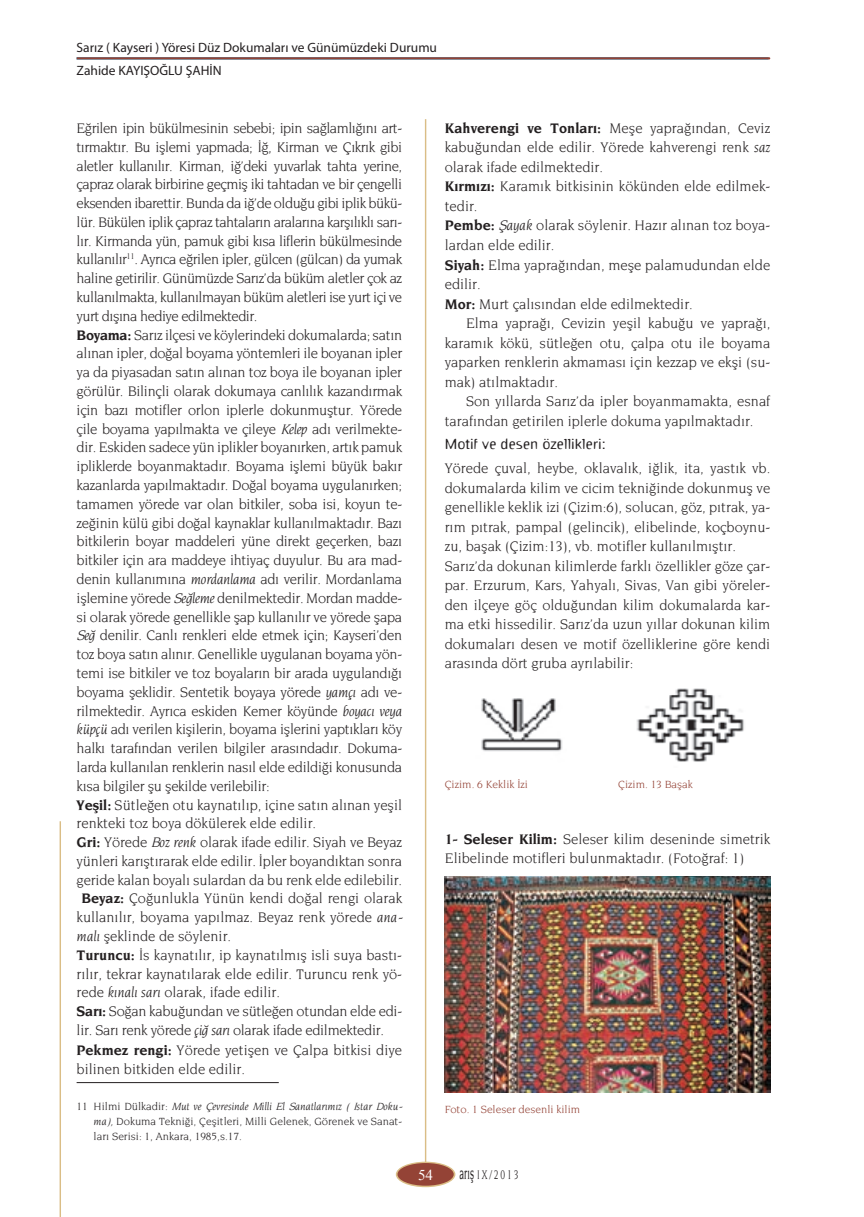
<style>
.page{position:relative;width:864px;height:1217px;background:#fff}
.page>*{position:absolute;margin:0;border:0;box-sizing:border-box;transform-origin:0 0}
.t1{font:15px/19.5px "Novarese";letter-spacing:-.02em;color:#231f20;text-align:justify}
.t2{font:15px/19.5px "Novarese";color:#231f20}
.t3{font:15px "Times New Roman";color:#fff}
.t4{font:13.5px "Myriad Pro";color:#231f20}
.t5{font:13.5px "Industrial Barek";color:#231f20;scale:1.2 1}
.t6{font:13.5px "Novarese";letter-spacing:.2em;color:#231f20;scale:.7 1}
.t7{font:11.25px/15px "Novarese";color:#231f20;text-align:justify}
.t8{font:11.25px "Novarese";color:#944336}
.s1{font-weight:700}
.s2{font-style:italic}
.s3{font-weight:500;font-size:18px}
</style>
<div class="page">
<svg style="left:77px;top:57px;width:693px;height:2px"></svg>
<hr style="left:60px;top:821px;width:1px;height:395px;background:#dabd86">
<hr style="left:424px;top:119px;width:2px;height:1043px;background:#dabd86">
<svg style="left:395px;top:1161px;width:60px;height:25px"></svg>
<div style="left:397px;top:1162px;width:56px;height:23px;background:#944336;border-radius:50%"></div>
<hr style="left:77px;top:1082px;width:202px;height:1px;background:#231f20">
<img style="left:481px;top:698px;width:82px;height:54px">
<img style="left:636px;top:688px;width:108px;height:74px">
<img style="left:444px;top:876px;width:326px;height:215px">
<p class="t4" style="left:77px;top:39px;width:362px">Sarız ( Kayseri ) Yöresi Düz Dokumaları ve Günümüzdeki Durumu</p>
<p class="t4" style="left:77px;top:62px;width:146px">Zahide KAYIŞOĞLU ŞAHİN</p>
<p class="t1" style="left:77px;top:118px;width:327px">Eğrilen ipin bükülmesinin sebebi; ipin sağlamlığını art-</p>
<p class="t1" style="left:77px;top:136px;width:327px">tırmaktır. Bu işlemi yapmada; İğ, Kirman ve Çıkrık gibi</p>
<p class="t1" style="left:77px;top:155px;width:327px">aletler kullanılır. Kirman, iğ’deki yuvarlak tahta yerine,</p>
<p class="t1" style="left:77px;top:174px;width:327px">çapraz olarak birbirine geçmiş iki tahtadan ve bir çengelli</p>
<p class="t1" style="left:77px;top:193px;width:327px">eksenden ibarettir. Bunda da iğ’de olduğu gibi iplik bükü-</p>
<p class="t1" style="left:77px;top:212px;width:327px">lür. Bükülen iplik çapraz tahtaların aralarına karşılıklı sarı-</p>
<p class="t1" style="left:77px;top:230px;width:327px">lır. Kirmanda yün, pamuk gibi kısa liflerin bükülmesinde</p>
<p class="t1" style="left:77px;top:249px;width:327px">kullanılır<sup>11</sup>. Ayrıca eğrilen ipler, gülcen (gülcan) da yumak</p>
<p class="t1" style="left:77px;top:268px;width:327px">haline getirilir. Günümüzde Sarız’da büküm aletler çok az</p>
<p class="t1" style="left:77px;top:287px;width:327px">kullanılmakta, kullanılmayan büküm aletleri ise yurt içi ve</p>
<p class="t1" style="left:77px;top:305px;width:182px">yurt dışına hediye edilmektedir.</p>
<p class="t1" style="left:77px;top:324px;width:327px"><span class="s1">Boyama:</span> Sarız ilçesi ve köylerindeki dokumalarda; satın</p>
<p class="t1" style="left:77px;top:343px;width:327px">alınan ipler, doğal boyama yöntemleri ile boyanan ipler</p>
<p class="t1" style="left:77px;top:362px;width:327px">ya da piyasadan satın alınan toz boya ile boyanan ipler</p>
<p class="t1" style="left:77px;top:381px;width:327px">görülür. Bilinçli olarak dokumaya canlılık kazandırmak</p>
<p class="t1" style="left:77px;top:399px;width:327px">için bazı motifler orlon iplerle dokunmuştur. Yörede</p>
<p class="t1" style="left:77px;top:418px;width:327px">çile boyama yapılmakta ve çileye <span class="s2">Kelep</span> adı verilmekte-</p>
<p class="t1" style="left:77px;top:437px;width:327px">dir. Eskiden sadece yün iplikler boyanırken, artık pamuk</p>
<p class="t1" style="left:77px;top:456px;width:327px">ipliklerde boyanmaktadır. Boyama işlemi büyük bakır</p>
<p class="t1" style="left:77px;top:474px;width:327px">kazanlarda yapılmaktadır. Doğal boyama uygulanırken;</p>
<p class="t1" style="left:77px;top:493px;width:327px">tamamen yörede var olan bitkiler, soba isi, koyun te-</p>
<p class="t1" style="left:77px;top:512px;width:327px">zeğinin külü gibi doğal kaynaklar kullanılmaktadır. Bazı</p>
<p class="t1" style="left:77px;top:531px;width:327px">bitkilerin boyar maddeleri yüne direkt geçerken, bazı</p>
<p class="t1" style="left:77px;top:550px;width:327px">bitkiler için ara maddeye ihtiyaç duyulur. Bu ara mad-</p>
<p class="t1" style="left:77px;top:568px;width:327px">denin kullanımına <span class="s2">mordanlama</span> adı verilir. Mordanlama</p>
<p class="t1" style="left:77px;top:587px;width:327px">işlemine yörede <span class="s2">Seğleme</span> denilmektedir. Mordan madde-</p>
<p class="t1" style="left:77px;top:606px;width:327px">si olarak yörede genellikle şap kullanılır ve yörede şapa</p>
<p class="t1" style="left:77px;top:625px;width:327px"><span class="s2">Seğ</span> denilir. Canlı renkleri elde etmek için; Kayseri’den</p>
<p class="t1" style="left:77px;top:643px;width:327px">toz boya satın alınır. Genellikle uygulanan boyama yön-</p>
<p class="t1" style="left:77px;top:662px;width:327px">temi ise bitkiler ve toz boyaların bir arada uygulandığı</p>
<p class="t1" style="left:77px;top:681px;width:327px">boyama şeklidir. Sentetik boyaya yörede <span class="s2">yamçı</span> adı ve-</p>
<p class="t1" style="left:77px;top:700px;width:327px">rilmektedir. Ayrıca eskiden Kemer köyünde <span class="s2">boyacı veya</span></p>
<p class="t1" style="left:77px;top:719px;width:327px"><span class="s2">küpçü</span> adı verilen kişilerin, boyama işlerini yaptıkları köy</p>
<p class="t1" style="left:77px;top:737px;width:327px">halkı tarafından verilen bilgiler arasındadır. Dokuma-</p>
<p class="t1" style="left:77px;top:756px;width:327px">larda kullanılan renklerin nasıl elde edildiği konusunda</p>
<p class="t1" style="left:77px;top:775px;width:194px">kısa bilgiler şu şekilde verilebilir:</p>
<p class="t2" style="left:77px;top:794px;width:327px"><span class="s1">Yeşil:</span> Sütleğen otu kaynatılıp, içine satın alınan yeşil</p>
<p class="t2" style="left:77px;top:812px;width:241px">renkteki toz boya dökülerek elde edilir.</p>
<p class="t1" style="left:77px;top:831px;width:327px"><span class="s1">Gri:</span> Yörede <span class="s2">Boz renk</span> olarak ifade edilir. Siyah ve Beyaz</p>
<p class="t1" style="left:77px;top:850px;width:327px">yünleri karıştırarak elde edilir. İpler boyandıktan sonra</p>
<p class="t1" style="left:77px;top:869px;width:327px">geride kalan boyalı sulardan da bu renk elde edilebilir.</p>
<p class="t2" style="left:81px;top:888px;width:322px"><span class="s1">Beyaz:</span> Çoğunlukla Yünün kendi doğal rengi olarak</p>
<p class="t2" style="left:77px;top:906px;width:327px">kullanılır, boyama yapılmaz. Beyaz renk yörede <span class="s2">ana-</span></p>
<p class="t2" style="left:77px;top:925px;width:156px"><span class="s2">malı</span> şeklinde de söylenir.</p>
<p class="t2" style="left:77px;top:944px;width:327px"><span class="s1">Turuncu:</span> İs kaynatılır, ip kaynatılmış isli suya bastı-</p>
<p class="t2" style="left:77px;top:963px;width:327px">rılır, tekrar kaynatılarak elde edilir. Turuncu renk yö-</p>
<p class="t2" style="left:77px;top:981px;width:205px">rede <span class="s2">kınalı sarı</span> olarak, ifade edilir.</p>
<p class="t1" style="left:77px;top:1000px;width:327px"><span class="s1">Sarı:</span> Soğan kabuğundan ve sütleğen otundan elde edi-</p>
<p class="t1" style="left:77px;top:1019px;width:309px">lir. Sarı renk yörede <span class="s2">çiğ sarı</span> olarak ifade edilmektedir.</p>
<p class="t2" style="left:77px;top:1039px;width:327px"><span class="s1">Pekmez rengi:</span> Yörede yetişen ve Çalpa bitkisi diye</p>
<p class="t2" style="left:77px;top:1058px;width:170px">bilinen bitkiden elde edilir.</p>
<p class="t7" style="left:94px;top:1098px;width:310px;text-indent:-17px">11 Hilmi Dülkadir: <span class="s2">Mut ve Çevresinde Milli El Sanatlarımız ( Istar Doku&shy;ma),</span> Dokuma Tekniği, Çeşitleri, Milli Gelenek, Görenek ve Sanat&shy;ları Serisi: 1, Ankara, 1985,s.17.</p>
<p class="t2" style="left:444px;top:118px;width:327px"><span class="s1">Kahverengi ve Tonları:</span> Meşe yaprağından, Ceviz kabuğundan elde edilir. Yörede kahverengi renk <span class="s2">saz </span>olarak ifade edilmektedir.<br><span class="s1">Kırmızı:</span> Karamık bitkisinin kökünden elde edilmek&shy;tedir.<br><span class="s1">Pembe:</span> <span class="s2">Şayak</span> olarak söylenir. Hazır alınan toz boya&shy;lardan elde edilir.<br><span class="s1">Siyah:</span> Elma yaprağından, meşe palamudundan elde edilir.<br><span class="s1">Mor:</span> Murt çalısından elde edilmektedir.</p>
<p class="t1" style="left:444px;top:313px;width:327px;text-indent:21px">Elma yaprağı, Cevizin yeşil kabuğu ve yaprağı, karamık kökü, sütleğen otu, çalpa otu ile boyama yaparken renklerin akmaması için kezzap ve ekşi (su&shy;mak) atılmaktadır.</p>
<p class="t2" style="left:444px;top:391px;width:327px;text-indent:21px">Son yıllarda Sarız’da ipler boyanmamakta, esnaf tarafından getirilen iplerle dokuma yapılmaktadır.</p>
<p class="t5" style="left:444px;top:436px;width:136px">Motif ve desen özellikleri:</p>
<p class="t2" style="left:444px;top:458px;width:327px">Yörede çuval, heybe, oklavalık, iğlik, ita, yastık vb. dokumalarda kilim ve cicim tekniğinde dokunmuş ve genellikle keklik izi (Çizim:6), solucan, göz, pıtrak, ya&shy;rım pıtrak, pampal (gelincik), elibelinde, koçboynu&shy;zu, başak (Çizim:13), vb. motifler kullanılmıştır.<br>Sarız’da dokunan kilimlerde farklı özellikler göze çar&shy;par. Erzurum, Kars, Yahyalı, Sivas, Van gibi yöreler&shy;den ilçeye göç olduğundan kilim dokumalarda kar&shy;ma etki hissedilir. Sarız’da uzun yıllar dokunan kilim dokumaları desen ve motif özelliklerine göre kendi arasında dört gruba ayrılabilir:</p>
<p class="t8" style="left:444px;top:777px;width:85px">Çizim. 6 Keklik İzi</p>
<p class="t8" style="left:618px;top:777px;width:76px">Çizim. 13 Başak</p>
<p class="t2" style="left:444px;top:828px;width:327px"><span class="s1">1- Seleser Kilim:</span> Seleser kilim deseninde simetrik<br>Elibelinde motifleri bulunmaktadır. (Fotoğraf: 1)</p>
<p class="t8" style="left:444px;top:1101px;width:137px">Foto. 1 Seleser desenli kilim</p>
<p class="t3" style="left:418px;top:1164px;width:16px">54</p>
<p class="t6" style="left:459px;top:1166px;width:85px"><span class="s3">arış</span> IX/2013</p>
</div>
